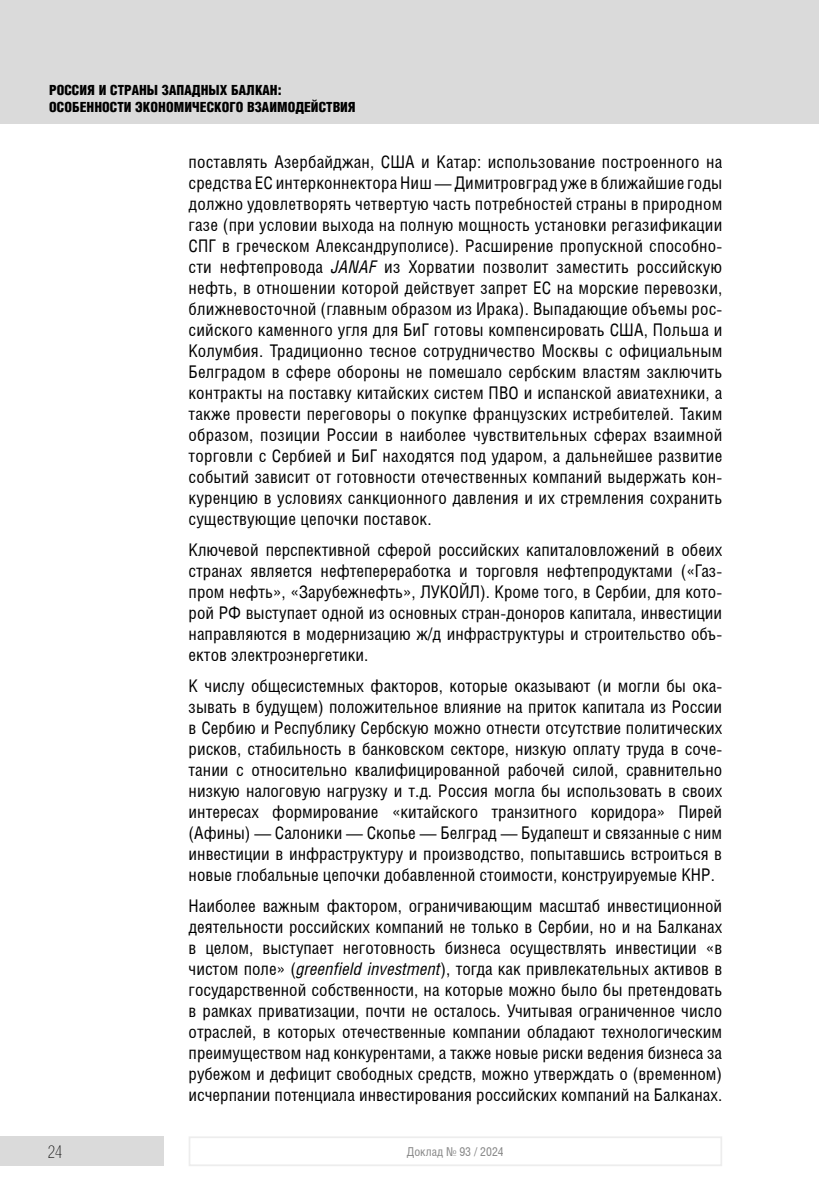
<style>
.page{position:relative;width:819px;height:1191px;background:#fff}
.page>*{position:absolute;margin:0;border:0;box-sizing:border-box;transform-origin:0 0}
.t1{font:17.5px/21px "Helios Cond";color:#000;text-align:justify}
.t2{font:17.5px "Helios Cond Thin C";color:#000}
.t3{font:900 14px/17.5px "Helios Cond";color:#000}
.t4{font:12.25px "Helios Cond";color:#878787}
.s1{font-style:italic}
</style>
<div class="page">
<div style="left:0;top:0;width:819px;height:124px;background:#dadada"></div>
<div style="left:0;top:1136px;width:164px;height:30px;background:#dadada"></div>
<div style="left:189px;top:1136px;width:533px;height:30px;border:2px solid #ededed"></div>
<p class="t3" style="left:49px;top:81px;width:308px">РОССИЯ И СТРАНЫ ЗАПАДНЫХ БАЛКАН:<br>ОСОБЕННОСТИ ЭКОНОМИЧЕСКОГО ВЗАИМОДЕЙСТВИЯ</p>
<p class="t1" style="left:189px;top:151px;width:535px">поставлять Азербайджан, США и Катар: использование построенного на средства ЕС интерконнектора Ниш — Димитровград уже в ближайшие годы должно удовлетворять четвертую часть потребностей страны в природном газе (при условии выхода на полную мощность установки регазификации СПГ в греческом Александруполисе). Расширение пропускной способно&shy;сти нефтепровода <span class="s1">JANAF</span> из Хорватии позволит заместить российскую нефть, в отношении которой действует запрет ЕС на морские перевозки, ближневосточной (главным образом из Ирака). Выпадающие объемы рос&shy;сийского каменного угля для БиГ готовы компенсировать США, Польша и Колумбия. Традиционно тесное сотрудничество Москвы с официальным Белградом в сфере обороны не помешало сербским властям заключить контракты на поставку китайских систем ПВО и испанской авиатехники, а также провести переговоры о покупке французских истребителей. Таким образом, позиции России в наиболее чувствительных сферах взаимной торговли с Сербией и БиГ находятся под ударом, а дальнейшее развитие событий зависит от готовности отечественных компаний выдержать кон&shy;куренцию в условиях санкционного давления и их стремления сохранить существующие цепочки поставок.</p>
<p class="t1" style="left:189px;top:539px;width:535px">Ключевой перспективной сферой российских капиталовложений в обеих странах является нефтепереработка и торговля нефтепродуктами («Газ&shy;пром нефть», «Зарубежнефть», ЛУКОЙЛ). Кроме того, в Сербии, для кото&shy;рой РФ выступает одной из основных стран-доноров капитала, инвестиции направляются в модернизацию ж/д инфраструктуры и строительство объ&shy;ектов электроэнергетики.</p>
<p class="t1" style="left:189px;top:674px;width:535px">К числу общесистемных факторов, которые оказывают (и могли бы ока&shy;зывать в будущем) положительное влияние на приток капитала из России в Сербию и Республику Сербскую можно отнести отсутствие политических рисков, стабильность в банковском секторе, низкую оплату труда в соче&shy;тании с относительно квалифицированной рабочей силой, сравнительно низкую налоговую нагрузку и т.д. Россия могла бы использовать в своих интересах формирование «китайского транзитного коридора» Пирей (Афины) — Салоники — Скопье — Белград — Будапешт и связанные с ним инвестиции в инфраструктуру и производство, попытавшись встроиться в новые глобальные цепочки добавленной стоимости, конструируемые КНР.</p>
<p class="t1" style="left:189px;top:894px;width:535px">Наиболее важным фактором, ограничивающим масштаб инвестиционной деятельности российских компаний не только в Сербии, но и на Балканах в целом, выступает неготовность бизнеса осуществлять инвестиции «в чистом поле» (<span class="s1">greenfield investment</span>), тогда как привлекательных активов в государственной собственности, на которые можно было бы претендовать в рамках приватизации, почти не осталось. Учитывая ограниченное число отраслей, в которых отечественные компании обладают технологическим преимуществом над конкурентами, а также новые риски ведения бизнеса за рубежом и дефицит свободных средств, можно утверждать о (временном) исчерпании потенциала инвестирования российских компаний на Балканах.</p>
<p class="t2" style="left:48px;top:1142px;width:16px">24</p>
<p class="t4" style="left:407px;top:1144px;width:98px">Доклад № 93 / 2024</p>
</div>
